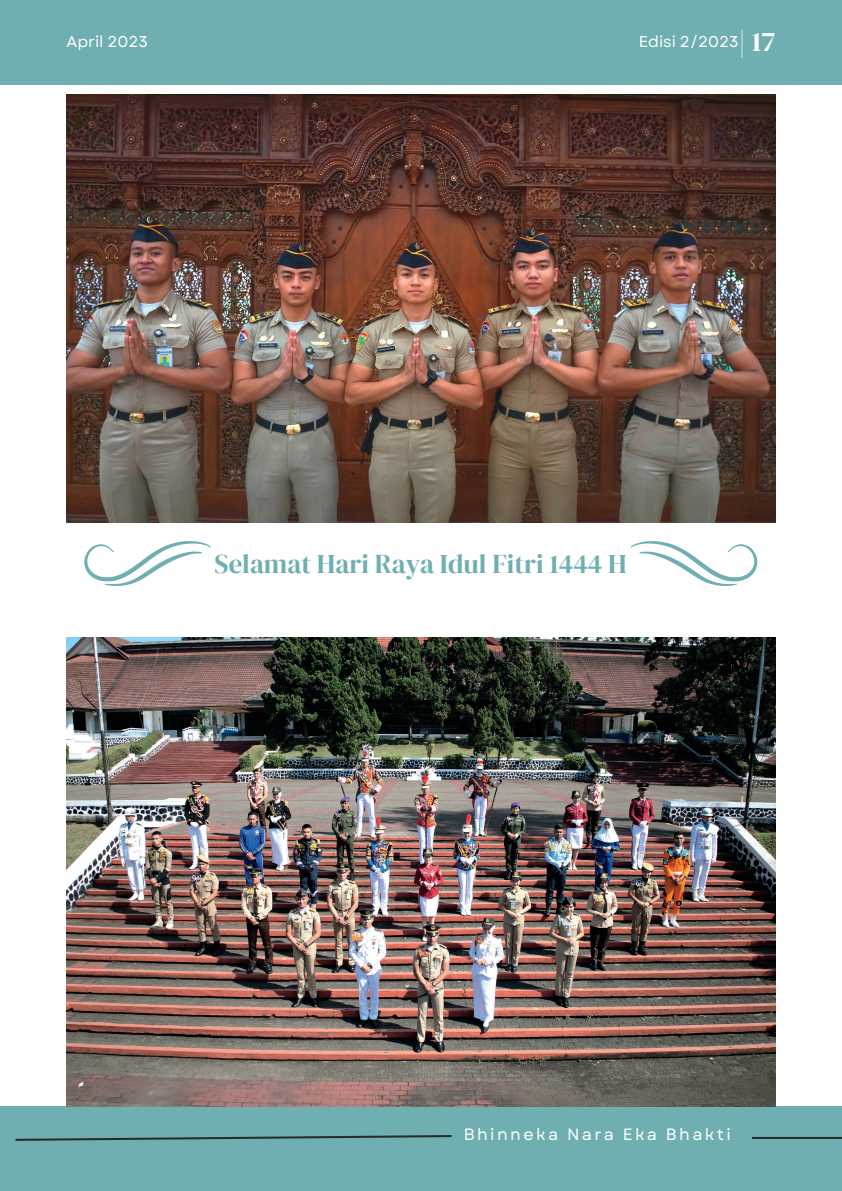
<style>
.page{position:relative;width:842px;height:1191px;background:#fff}
.page>*{position:absolute;margin:0;border:0;box-sizing:border-box;transform-origin:0 0}
.t1{font:27.8px "DM Serif Display";color:#fff}
.t2{font:26.9px "DM Serif Display";color:#6fafb1}
.t3{font:16.3px "Garet";letter-spacing:.145em;color:#fff}
.t4{font:15.6px "Garet";color:#fff}
</style>
<div class="page">
<div style="left:0;top:0;width:842px;height:84px;background:#6fafb1"></div>
<div style="left:0;top:1106px;width:842px;height:84px;background:#6fafb1"></div>
<svg style="left:15px;top:1135px;width:437px;height:6px"></svg>
<hr style="left:752px;top:1136px;width:90px;height:2px;background:#2a2a2a">
<img style="left:66px;top:94px;width:709px;height:428px">
<svg style="left:84px;top:541px;width:127px;height:45px"></svg>
<svg style="left:631px;top:541px;width:126px;height:45px"></svg>
<img style="left:66px;top:637px;width:709px;height:469px">
<p class="t4" style="left:67px;top:30px;width:83px">April 2023</p>
<p class="t4" style="left:639px;top:30px;width:101px">Edisi 2/2023</p>
<p class="t1" style="left:738px;top:22px;width:38px">|17</p>
<p class="t2" style="left:215px;top:544px;width:414px">Selamat Hari Raya Idul Fitri 1444 H</p>
<p class="t3" style="left:464px;top:1122px;width:269px">Bhinneka Nara Eka Bhakti</p>
</div>
